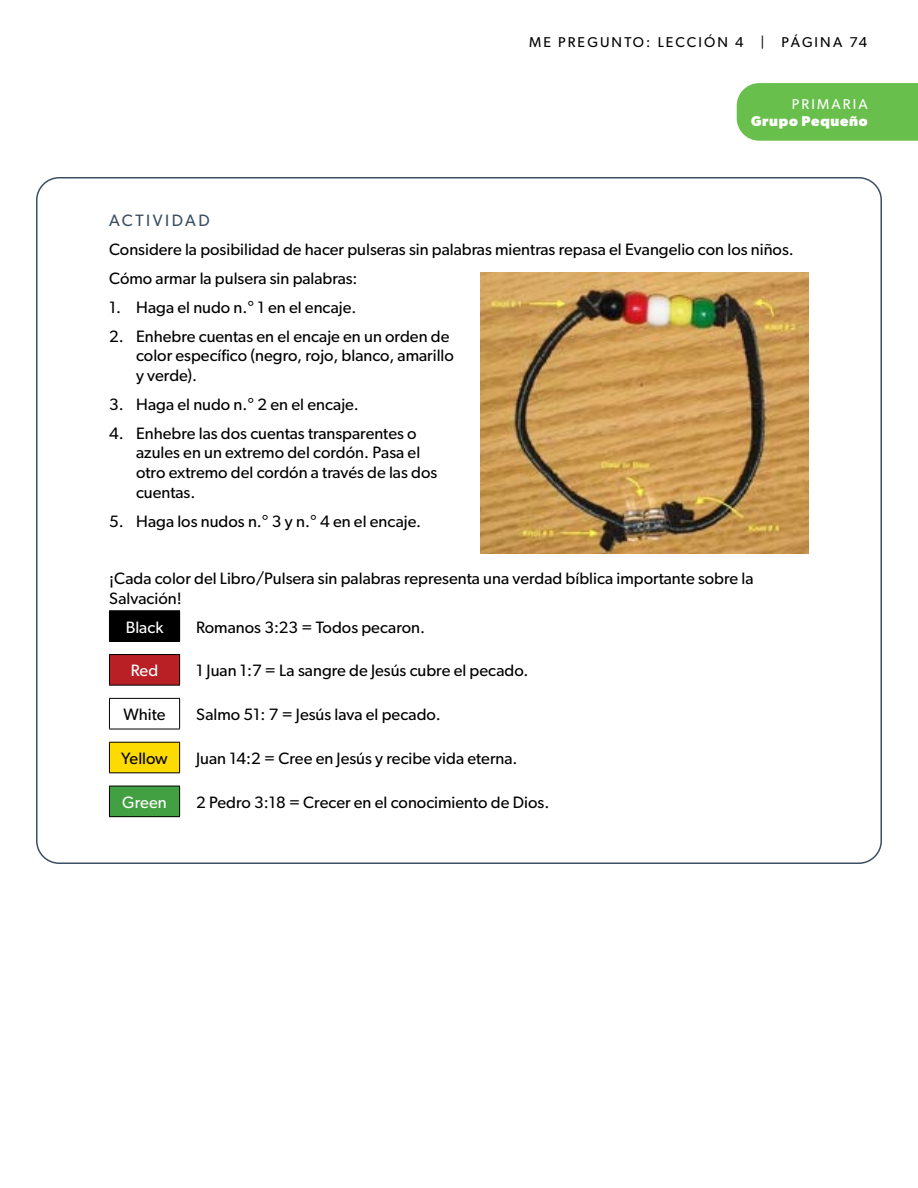
<style>
.page{position:relative;width:918px;height:1188px;background:#fff}
.page>*{position:absolute;margin:0;border:0;box-sizing:border-box;transform-origin:0 0}
.t1{font:18px "Georgia";color:#000}
.t2{font:16.5px/19.8px "Gibson";color:#000}
.t3{font:16.5px "Gibson";letter-spacing:.005em;color:#fff}
.t4{font:16.5px "Gibson";letter-spacing:.15em;color:#3b4f61}
.t5{font:14.25px "Gibson";letter-spacing:.15em;color:#000}
.t6{font:700 14.25px "Gibson";letter-spacing:.05em;color:#fff}
.t7{font:14.25px "Gibson";letter-spacing:.15em;color:#fff}
</style>
<div class="page">
<div style="left:737px;top:83px;width:181px;height:58px;background:#68bf4b"></div>
<div style="left:109px;top:611px;width:71px;height:30px;background:#000"></div>
<div style="left:109px;top:655px;width:71px;height:30px;background:#b92025"></div>
<div style="left:109px;top:742px;width:71px;height:31px;background:#fdda00"></div>
<div style="left:109px;top:786px;width:71px;height:31px;background:#43a042"></div>
<hr style="left:109px;top:698px;width:71px;height:1px;background:#000">
<hr style="left:109px;top:699px;width:1px;height:30px;background:#000">
<hr style="left:179px;top:699px;width:1px;height:30px;background:#000">
<hr style="left:109px;top:729px;width:71px;height:1px;background:#000">
<hr style="left:109px;top:610px;width:71px;height:1px;background:#000">
<hr style="left:109px;top:641px;width:71px;height:1px;background:#000">
<hr style="left:109px;top:654px;width:71px;height:1px;background:#000">
<hr style="left:109px;top:655px;width:1px;height:30px;background:#000">
<hr style="left:179px;top:655px;width:1px;height:30px;background:#000">
<hr style="left:109px;top:685px;width:71px;height:1px;background:#000">
<hr style="left:109px;top:742px;width:71px;height:1px;background:#000">
<svg style="left:109px;top:743px;width:1px;height:29px"></svg>
<svg style="left:179px;top:743px;width:1px;height:29px"></svg>
<hr style="left:109px;top:772px;width:71px;height:1px;background:#000">
<hr style="left:109px;top:786px;width:71px;height:1px;background:#000">
<hr style="left:109px;top:786px;width:1px;height:30px;background:#000">
<hr style="left:179px;top:786px;width:1px;height:30px;background:#000">
<hr style="left:109px;top:816px;width:71px;height:1px;background:#000">
<img style="left:480px;top:272px;width:329px;height:282px">
<p class="t5" style="left:529px;top:34px;width:340px">ME PREGUNTO: LECCIÓN 4 | PÁGINA 74</p>
<p class="t7" style="left:792px;top:96px;width:77px">PRIMARIA</p>
<p class="t6" style="left:751px;top:113px;width:118px">Grupo Pequeño</p>
<p class="t4" style="left:109px;top:211px;width:102px">ACTIVIDAD</p>
<p class="t2" style="left:109px;top:235px;width:686px;line-height:28.8px">Considere la posibilidad de hacer pulseras sin palabras mientras repasa el Evangelio con los niños.<br>Cómo armar la pulsera sin palabras:</p>
<p class="t2" style="left:109px;top:297px;width:249px">1. Haga el nudo n.° 1 en el encaje.</p>
<p class="t2" style="left:136px;top:326px;width:319px;text-indent:-27px">2. Enhebre cuentas en el encaje en un orden de color específico (negro, rojo, blanco, amarillo y verde).</p>
<p class="t2" style="left:109px;top:394px;width:251px">3. Haga el nudo n.° 2 en el encaje.</p>
<p class="t2" style="left:136px;top:423px;width:303px;text-indent:-27px">4. Enhebre las dos cuentas transparentes o azules en un extremo del cordón. Pasa el otro extremo del cordón a través de las dos cuentas.</p>
<p class="t2" style="left:109px;top:511px;width:314px">5. Haga los nudos n.° 3 y n.° 4 en el encaje.</p>
<p class="t1" style="left:433px;top:234px;width:150px">sobre la Salvación!</p>
<p class="t2" style="left:109px;top:569px;width:646px">¡Cada color del Libro/Pulsera sin palabras representa una verdad bíblica importante sobre la<br>Salvación!</p>
<p class="t3" style="left:126px;top:617px;width:39px">Black</p>
<p class="t2" style="left:196px;top:617px;width:231px">Romanos 3:23 = Todos pecaron.</p>
<p class="t3" style="left:131px;top:661px;width:29px">Red</p>
<p class="t2" style="left:196px;top:661px;width:334px">1 Juan 1:7 = La sangre de Jesús cubre el pecado.</p>
<p class="t2" style="left:124px;top:704px;width:43px">White</p>
<p class="t2" style="left:196px;top:704px;width:246px">Salmo 51: 7 = Jesús lava el pecado.</p>
<p class="t2" style="left:121px;top:748px;width:48px">Yellow</p>
<p class="t2" style="left:196px;top:748px;width:323px">Juan 14:2 = Cree en Jesús y recibe vida eterna.</p>
<p class="t3" style="left:122px;top:792px;width:46px">Green</p>
<p class="t2" style="left:196px;top:792px;width:355px">2 Pedro 3:18 = Crecer en el conocimiento de Dios.</p>
</div>
